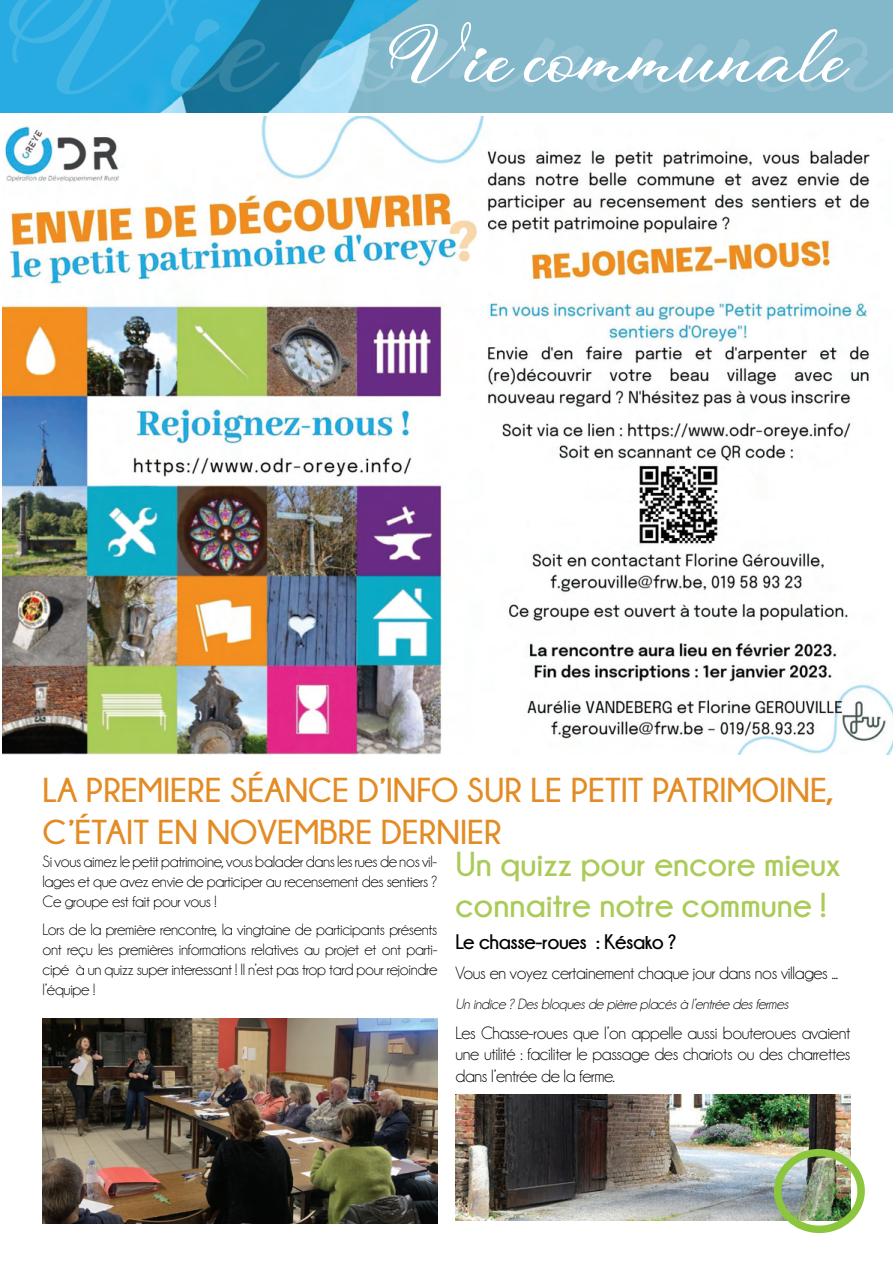
<style>
.page{position:relative;width:893px;height:1263px;background:#fff}
.page>*{position:absolute;margin:0;border:0;box-sizing:border-box;transform-origin:0 0}
.t1{font:113.4px "Valentine Love";color:#fff;scale:1.11 1}
.t2{font:52.65px "Valentine Love";color:#fff;scale:1.11 1}
.t3{font:700 34.5px/41.4px "Champagne&Limousines";color:#e38b24}
.t4{font:700 34.5px/41.4px "Champagne&Limousines";color:#abcb58}
.t5{font:700 21px "Champagne&Limousines";letter-spacing:-.02em;color:#000}
.t6{font:18px/21.6px "Champagne&Limousines";letter-spacing:-.02em;color:#000;text-align:justify}
.t7{font:16.5px/19.8px "Champagne&Limousines";letter-spacing:-.02em;color:#000;text-align:justify}
.t8{font:italic 15px "Champagne&Limousines";letter-spacing:-.02em;color:#000}
</style>
<div class="page">
<img style="left:2px;top:117px;width:891px;height:638px">
<img style="left:1px;top:0;width:892px;height:112px">
<img style="left:43px;top:1018px;width:394px;height:206px">
<img style="left:455px;top:1094px;width:395px;height:126px">
<div style="left:774px;top:1149px;width:91px;height:84px;border:8px solid #8bc63e;border-radius:50%"></div>
<h1 class="t1" style="left:9px;top:-14px;width:801px">Vie communa</h1>
<h2 class="t2" style="left:389px;top:33px;width:414px">Vie communale</h2>
<h3 class="t3" style="left:43px;top:769px;width:793px">LA PREMIERE SÉANCE D’INFO SUR LE PETIT PATRIMOINE,<br>C’ÉTAIT EN NOVEMBRE DERNIER</h3>
<p class="t7" style="left:43px;top:852px;width:396px">Si vous aimez le petit patrimoine, vous balader dans les rues de nos vil&shy;lages et que avez envie de participer au recensement des sentiers ?<br>Ce groupe est fait pour vous !</p>
<p class="t7" style="left:43px;top:920px;width:396px">Lors de la première rencontre, la vingtaine de participants présents ont reçu les premières informations relatives au projet et ont parti&shy;cipé à un quizz super interessant ! Il n’est pas trop tard pour rejoindre l’équipe !</p>
<h3 class="t4" style="left:455px;top:843px;width:386px">Un quizz pour encore mieux connaitre notre commune !</h3>
<p class="t5" style="left:455px;top:930px;width:223px">Le chasse-roues : Késako ?</p>
<p class="t6" style="left:455px;top:962px;width:384px">Vous en voyez certainement chaque jour dans nos villages ...</p>
<p class="t8" style="left:455px;top:996px;width:334px">Un indice ? Des bloques de pièrre placés à l’entrée des fermes</p>
<p class="t6" style="left:455px;top:1022px;width:396px">Les Chasse-roues que l’on appelle aussi bouteroues avaient une utilité : faciliter le passage des chariots ou des charrettes dans l’entrée de la ferme.</p>
</div>
